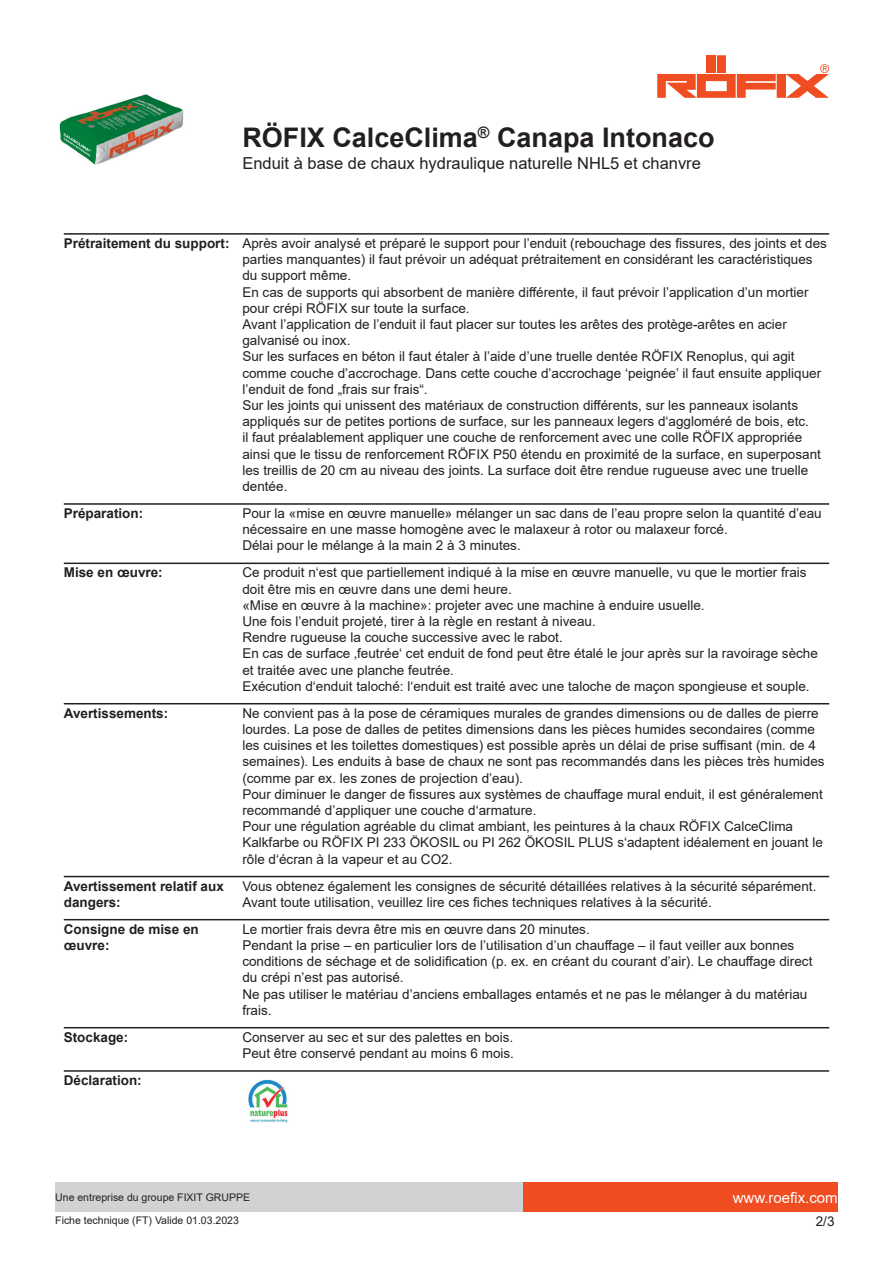
<style>
.page{position:relative;width:893px;height:1263px;background:#fff}
.page>*{position:absolute;margin:0;border:0;box-sizing:border-box;transform-origin:0 0}
.t1{font:700 27px "Arial";color:#231f20}
.t2{font:16.5px "Arial";color:#231f20}
.t3{font:15px "Arial";color:#fff}
.t4{font:13.5px/16.2px "Arial";color:#231f20}
.t5{font:700 13.5px/16.2px "Arial";color:#231f20}
.t6{font:10.5px "Arial";color:#231f20}
.s1{font-weight:700}
</style>
<div class="page">
<img style="left:59px;top:95px;width:125px;height:70px">
<div style="left:717px;top:55px;width:9px;height:18px;background:#f04d22"></div>
<div style="left:707px;top:55px;width:9px;height:18px;background:#f04d22"></div>
<svg style="left:657px;top:64px;width:172px;height:34px"></svg>
<div style="left:523px;top:1182px;width:315px;height:30px;background:#f04d22"></div>
<div style="left:55px;top:1182px;width:468px;height:30px;background:#d1d2d4"></div>
<hr style="left:64px;top:233px;width:765px;height:2px;background:#231f20">
<hr style="left:64px;top:503px;width:765px;height:2px;background:#231f20">
<hr style="left:64px;top:563px;width:765px;height:1px;background:#231f20">
<hr style="left:64px;top:703px;width:765px;height:1px;background:#231f20">
<hr style="left:64px;top:876px;width:765px;height:1px;background:#231f20">
<hr style="left:64px;top:919px;width:765px;height:1px;background:#231f20">
<hr style="left:64px;top:1027px;width:765px;height:1px;background:#231f20">
<hr style="left:64px;top:1070px;width:765px;height:2px;background:#231f20">
<img style="left:248px;top:1079px;width:40px;height:44px">
<h1 class="t1" style="left:242px;top:119px;width:474px">RÖFIX CalceClima<sup>®</sup> Canapa Intonaco</h1>
<p class="t2" style="left:242px;top:152px;width:460px">Enduit à base de chaux hydraulique naturelle NHL5 et chanvre</p>
<p class="t4" style="left:242px;top:235px;width:586px;text-indent:-179px"><span class="s1">Prétraitement du support:</span> Après avoir analysé et préparé le support pour l’enduit (rebouchage des fissures, des joints et des parties manquantes) il faut prévoir un adéquat prétraitement en considérant les caractéristiques du support même.<br>En cas de supports qui absorbent de manière différente, il faut prévoir l’application d’un mortier pour crépi RÖFIX sur toute la surface.<br>Avant l’application de l’enduit il faut placer sur toutes les arêtes des protège-arêtes en acier galvanisé ou inox.<br>Sur les surfaces en béton il faut étaler à l’aide d’une truelle dentée RÖFIX Renoplus, qui agit comme couche d’accrochage. Dans cette couche d’accrochage ‘peignée’ il faut ensuite appliquer l’enduit de fond „frais sur frais“.<br>Sur les joints qui unissent des matériaux de construction différents, sur les panneaux isolants appliqués sur de petites portions de surface, sur les panneaux legers d‘aggloméré de bois, etc.<br>il faut préalablement appliquer une couche de renforcement avec une colle RÖFIX appropriée ainsi que le tissu de renforcement RÖFIX P50 étendu en proximité de la surface, en superposant les treillis de 20 cm au niveau des joints. La surface doit être rendue rugueuse avec une truelle dentée.</p>
<p class="t5" style="left:64px;top:505px;width:81px">Préparation:</p>
<p class="t4" style="left:242px;top:505px;width:581px">Pour la «mise en œuvre manuelle» mélanger un sac dans de l’eau propre selon la quantité d’eau nécessaire en une masse homogène avec le malaxeur à rotor ou malaxeur forcé.<br>Délai pour le mélange à la main 2 à 3 minutes.</p>
<p class="t5" style="left:64px;top:565px;width:101px">Mise en œuvre:</p>
<p class="t4" style="left:242px;top:564px;width:577px">Ce produit n‘est que partiellement indiqué à la mise en œuvre manuelle, vu que le mortier frais doit être mis en œuvre dans une demi heure.<br>«Mise en œuvre à la machine»: projeter avec une machine à enduire usuelle.<br>Une fois l’enduit projeté, tirer à la règle en restant à niveau.<br>Rendre rugueuse la couche successive avec le rabot.<br>En cas de surface ‚feutrée‘ cet enduit de fond peut être étalé le jour après sur la ravoirage sèche et traitée avec une planche feutrée.<br>Exécution d‘enduit taloché: l‘enduit est traité avec une taloche de maçon spongieuse et souple.</p>
<p class="t5" style="left:64px;top:705px;width:106px">Avertissements:</p>
<p class="t4" style="left:242px;top:705px;width:584px">Ne convient pas à la pose de céramiques murales de grandes dimensions ou de dalles de pierre lourdes. La pose de dalles de petites dimensions dans les pièces humides secondaires (comme les cuisines et les toilettes domestiques) est possible après un délai de prise suffisant (min. de 4 semaines). Les enduits à base de chaux ne sont pas recommandés dans les pièces très humides (comme par ex. les zones de projection d’eau).<br>Pour diminuer le danger de fissures aux systèmes de chauffage mural enduit, il est généralement recommandé d’appliquer une couche d‘armature.<br>Pour une régulation agréable du climat ambiant, les peintures à la chaux RÖFIX CalceClima Kalkfarbe ou RÖFIX PI 233 ÖKOSIL ou PI 262 ÖKOSIL PLUS s‘adaptent idéalement en jouant le rôle d‘écran à la vapeur et au CO2.</p>
<p class="t5" style="left:64px;top:878px;width:162px">Avertissement relatif aux dangers:</p>
<p class="t4" style="left:242px;top:878px;width:576px">Vous obtenez également les consignes de sécurité détaillées relatives à la sécurité séparément.<br>Avant toute utilisation, veuillez lire ces fiches techniques relatives à la sécurité.</p>
<p class="t5" style="left:64px;top:921px;width:137px">Consigne de mise en œuvre:</p>
<p class="t4" style="left:242px;top:921px;width:571px">Le mortier frais devra être mis en œuvre dans 20 minutes.<br>Pendant la prise – en particulier lors de l’utilisation d’un chauffage – il faut veiller aux bonnes conditions de séchage et de solidification (p. ex. en créant du courant d’air). Le chauffage direct du crépi n’est pas autorisé.<br>Ne pas utiliser le matériau d’anciens emballages entamés et ne pas le mélanger à du matériau frais.</p>
<p class="t5" style="left:64px;top:1029px;width:66px">Stockage:</p>
<p class="t4" style="left:242px;top:1029px;width:273px">Conserver au sec et sur des palettes en bois.<br>Peut être conservé pendant au moins 6 mois.</p>
<p class="t5" style="left:64px;top:1072px;width:80px">Déclaration:</p>
<p class="t6" style="left:55px;top:1190px;width:196px">Une entreprise du groupe FIXIT GRUPPE</p>
<p class="t3" style="left:733px;top:1187px;width:107px">www.roefix.com</p>
<p class="t6" style="left:55px;top:1213px;width:185px">Fiche technique (FT) Valide 01.03.2023</p>
<p class="t4" style="left:816px;top:1213px;width:20px">2/3</p>
</div>
